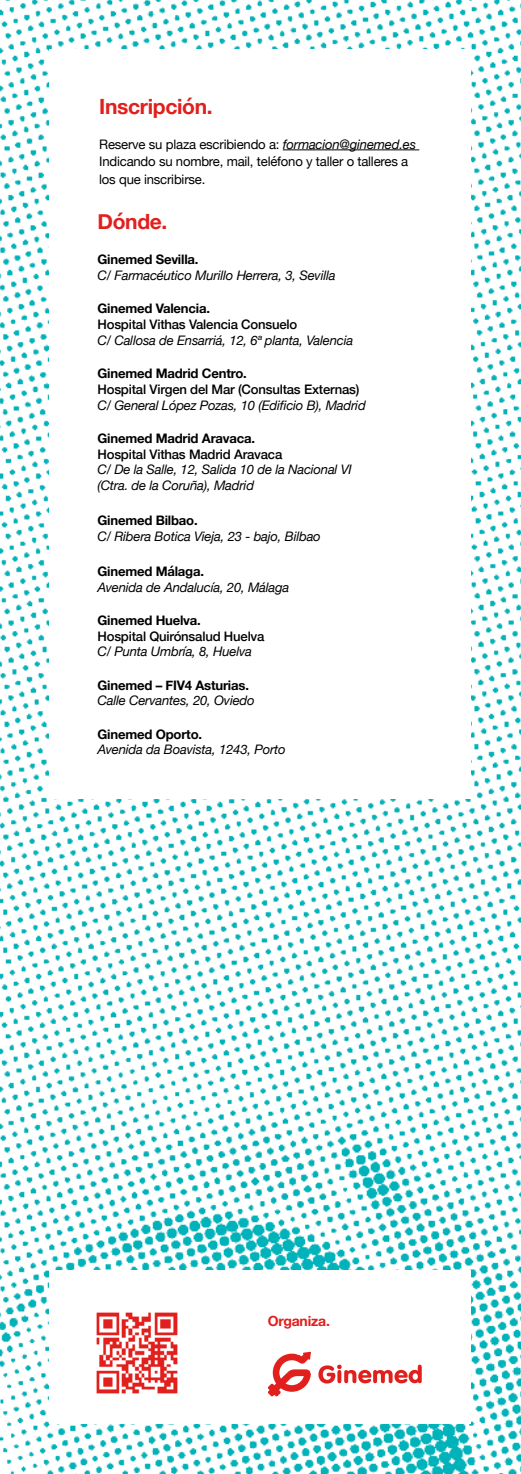
<style>
.page{position:relative;width:521px;height:1474px;background:#fff}
.page>*{position:absolute;margin:0;border:0;box-sizing:border-box;transform-origin:0 0}
.t1{font:700 21px "Helvetica Neue";letter-spacing:-.015em;color:#e11f1d}
.t2{font:700 14px "Helvetica Neue";letter-spacing:-.015em;color:#e11f1d}
.t3{font:italic 13.12px/15.8px "Helvetica Neue";letter-spacing:-.015em;color:#000}
.t4{font:700 13.12px "Helvetica Neue";letter-spacing:-.015em;color:#000}
.t5{font:500 13.12px "Helvetica Neue";letter-spacing:-.015em;color:#000}
.t6{font:13.12px/17.5px "Helvetica Neue";letter-spacing:-.015em;color:#000}
.s1{font-style:italic}
</style>
<div class="page">
<img style="left:0;top:0;width:521px;height:1473px">
<div style="left:50px;top:50px;width:421px;height:749px;background:#fff"></div>
<hr style="left:283px;top:149px;width:136px;height:1px;background:#000">
<div style="left:50px;top:1270px;width:421px;height:154px;background:#fff"></div>
<svg style="left:268px;top:1351px;width:43px;height:45px"></svg>
<svg style="left:318px;top:1364px;width:104px;height:19px"></svg>
<img style="left:96px;top:1312px;width:82px;height:81px">
<h1 class="t1" style="left:99px;top:97px;width:115px">Inscripción.</h1>
<p class="t6" style="left:99px;top:136px;width:318px">Reserve su plaza escribiendo a: <span class="s1">formacion@ginemed.es<br></span>Indicando su nombre, mail, teléfono y taller o talleres a los que inscribirse.</p>
<h1 class="t1" style="left:97px;top:213px;width:71px">Dónde.</h1>
<p class="t4" style="left:97px;top:254px;width:103px">Ginemed Sevilla.</p>
<p class="t3" style="left:97px;top:269px;width:240px">C/ Farmacéutico Murillo Herrera, 3, Sevilla</p>
<p class="t4" style="left:97px;top:303px;width:114px">Ginemed Valencia.</p>
<p class="t5" style="left:97px;top:318px;width:201px">Hospital Vithas Valencia Consuelo</p>
<p class="t3" style="left:97px;top:333px;width:257px">C/ Callosa de Ensarriá, 12, 6ª planta, Valencia</p>
<p class="t4" style="left:97px;top:368px;width:151px">Ginemed Madrid Centro.</p>
<p class="t5" style="left:97px;top:383px;width:264px">Hospital Virgen del Mar (Consultas Externas)</p>
<p class="t3" style="left:97px;top:398px;width:270px">C/ General López Pozas, 10 (Edificio B), Madrid</p>
<p class="t4" style="left:97px;top:432px;width:159px">Ginemed Madrid Aravaca.</p>
<p class="t5" style="left:97px;top:448px;width:186px">Hospital Vithas Madrid Aravaca</p>
<p class="t3" style="left:97px;top:463px;width:256px">C/ De la Salle, 12, Salida 10 de la Nacional VI (Ctra. de la Coruña), Madrid</p>
<p class="t4" style="left:97px;top:515px;width:102px">Ginemed Bilbao.</p>
<p class="t3" style="left:97px;top:529px;width:225px">C/ Ribera Botica Vieja, 23 - bajo, Bilbao</p>
<p class="t4" style="left:97px;top:565px;width:108px">Ginemed Málaga.</p>
<p class="t3" style="left:97px;top:580px;width:193px">Avenida de Andalucía, 20, Málaga</p>
<p class="t4" style="left:97px;top:614px;width:105px">Ginemed Huelva.</p>
<p class="t5" style="left:97px;top:630px;width:169px">Hospital Quirónsalud Huelva</p>
<p class="t3" style="left:97px;top:645px;width:156px">C/ Punta Umbría, 8, Huelva</p>
<p class="t4" style="left:97px;top:679px;width:153px">Ginemed – FIV4 Asturias.</p>
<p class="t3" style="left:97px;top:694px;width:159px">Calle Cervantes, 20, Oviedo</p>
<p class="t4" style="left:97px;top:728px;width:106px">Ginemed Oporto.</p>
<p class="t3" style="left:97px;top:742px;width:190px">Avenida da Boavista, 1243, Porto</p>
<p class="t2" style="left:268px;top:1314px;width:63px">Organiza.</p>
</div>
